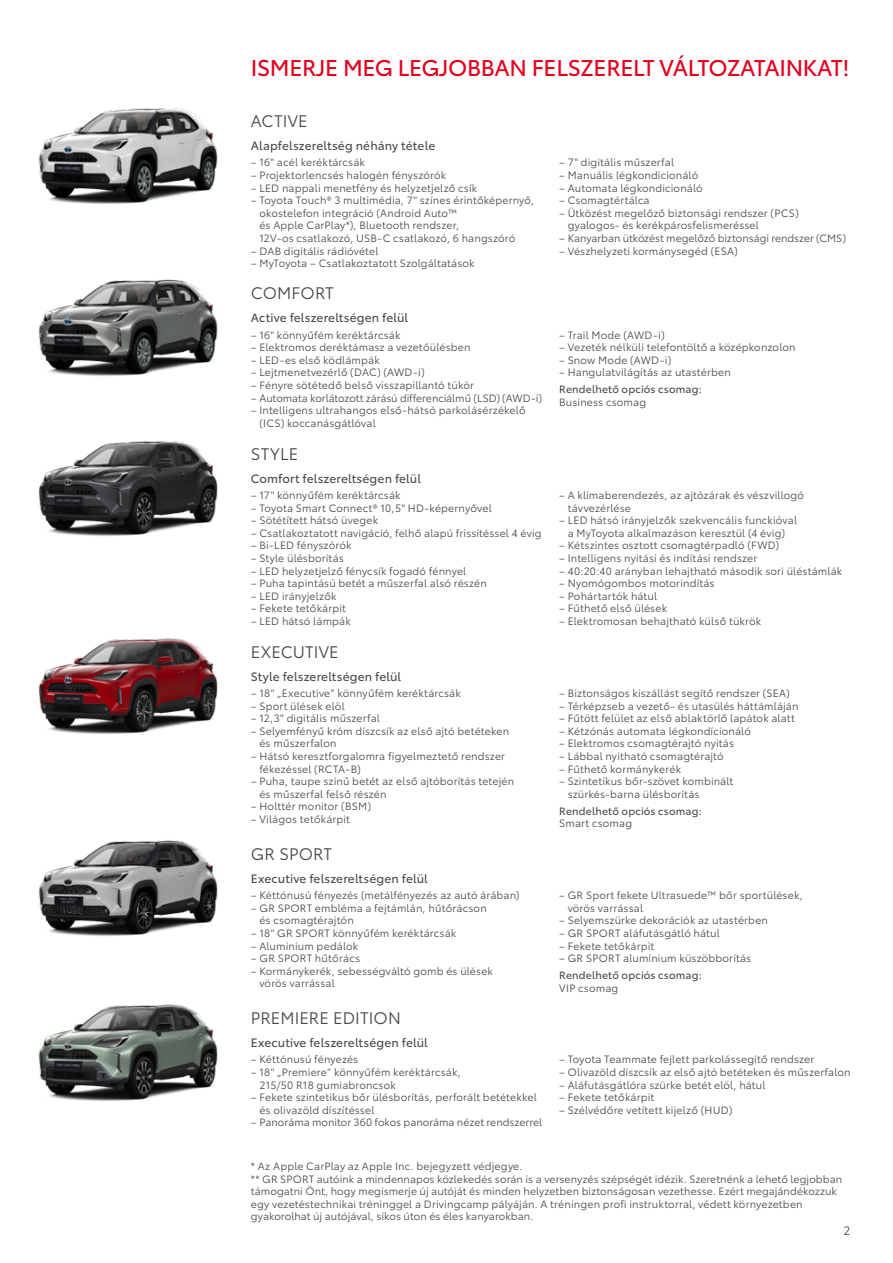
<style>
.page{position:relative;width:893px;height:1263px;background:#fff}
.page>*{position:absolute;margin:0;border:0;box-sizing:border-box;transform-origin:0 0}
.t1{font:22.5px "Toyota Type";letter-spacing:-.015em;color:#e3001f}
.t2{font:16.5px "Toyota Type";letter-spacing:.005em;color:#494948}
.t3{font:12px "Toyota Type";letter-spacing:.015em;color:#494948}
.t4{font:12px "Toyota Type";color:#494948}
.t5{font:10.5px/12.6px "Toyota Type";letter-spacing:.01em;color:#494948}
.t6{font:10.5px "Toyota Type";letter-spacing:.02em;color:#494948}
.t7{font:10.5px "Toyota Type";letter-spacing:-.01em;color:#494948}
</style>
<div class="page">
<img style="left:38px;top:279px;width:180px;height:97px">
<img style="left:38px;top:108px;width:180px;height:96px">
<img style="left:38px;top:840px;width:180px;height:96px">
<img style="left:38px;top:638px;width:180px;height:96px">
<img style="left:38px;top:1004px;width:180px;height:97px">
<img style="left:38px;top:441px;width:180px;height:95px">
<h1 class="t1" style="left:251px;top:51px;width:600px">ISMERJE MEG LEGJOBBAN FELSZERELT VÁLTOZATAINKAT!</h1>
<h2 class="t2" style="left:251px;top:109px;width:58px">ACTIVE</h2>
<p class="t3" style="left:251px;top:137px;width:186px">Alapfelszereltség néhány tétele</p>
<p class="t5" style="left:251px;top:156px;width:116px">– 16" acél keréktárcsák</p>
<p class="t5" style="left:251px;top:168px;width:197px">– Projektorlencsés halogén fényszórók</p>
<p class="t5" style="left:251px;top:181px;width:228px">– LED nappali menetfény és helyzetjelző csík</p>
<p class="t5" style="left:259px;top:193px;width:276px;text-indent:-9px">– Toyota Touch® 3 multimédia, 7" színes érintőképernyő, okostelefon integráció (Android Auto™<br>és Apple CarPlay*), Bluetooth rendszer,<br>12V‑os csatlakozó, USB‑C csatlakozó, 6 hangszóró</p>
<p class="t5" style="left:251px;top:244px;width:129px">– DAB digitális rádióvétel</p>
<p class="t5" style="left:251px;top:256px;width:225px">– MyToyota – Csatlakoztatott Szolgáltatások</p>
<h2 class="t2" style="left:251px;top:281px;width:85px">COMFORT</h2>
<p class="t3" style="left:251px;top:309px;width:159px">Active felszereltségen felül</p>
<p class="t5" style="left:251px;top:328px;width:151px">– 16" könnyűfém keréktárcsák</p>
<p class="t5" style="left:251px;top:340px;width:221px">– Elektromos deréktámasz a vezetőülésben</p>
<p class="t5" style="left:251px;top:353px;width:130px">– LED-es első ködlámpák</p>
<p class="t5" style="left:251px;top:366px;width:175px">– Lejtmenetvezérlő (DAC) (AWD-i)</p>
<p class="t5" style="left:251px;top:378px;width:225px">– Fényre sötétedő belső visszapillantó tükör</p>
<p class="t7" style="left:251px;top:390px;width:293px">– Automata korlátozott zárású differenciálmű (LSD) (AWD-i)</p>
<p class="t5" style="left:259px;top:403px;width:268px;text-indent:-9px">– Intelligens ultrahangos első-hátsó parkolásérzékelő (ICS) koccanásgátlóval</p>
<h2 class="t2" style="left:251px;top:441px;width:49px">STYLE</h2>
<p class="t3" style="left:251px;top:469px;width:172px">Comfort felszereltségen felül</p>
<p class="t5" style="left:251px;top:488px;width:151px">– 17" könnyűfém keréktárcsák</p>
<p class="t5" style="left:251px;top:501px;width:242px">– Toyota Smart Connect® 10,5" HD-képernyővel</p>
<p class="t5" style="left:251px;top:513px;width:129px">– Sötétített hátsó üvegek</p>
<p class="t5" style="left:251px;top:526px;width:292px">– Csatlakoztatott navigáció, felhő alapú frissítéssel 4 évig</p>
<p class="t5" style="left:251px;top:538px;width:102px">– Bi-LED fényszórók</p>
<p class="t5" style="left:251px;top:551px;width:94px">– Style ülésborítás</p>
<p class="t5" style="left:251px;top:564px;width:217px">– LED helyzetjelző fénycsík fogadó fénnyel</p>
<p class="t5" style="left:251px;top:576px;width:237px">– Puha tapintású betét a műszerfal alsó részén</p>
<p class="t5" style="left:251px;top:589px;width:87px">– LED irányjelzők</p>
<p class="t5" style="left:251px;top:601px;width:97px">– Fekete tetőkárpit</p>
<p class="t5" style="left:251px;top:614px;width:101px">– LED hátsó lámpák</p>
<h2 class="t2" style="left:251px;top:640px;width:89px">EXECUTIVE</h2>
<p class="t3" style="left:251px;top:667px;width:152px">Style felszereltségen felül</p>
<p class="t5" style="left:251px;top:686px;width:211px">– 18" „Executive” könnyűfém keréktárcsák</p>
<p class="t5" style="left:251px;top:699px;width:95px">– Sport ülések elöl</p>
<p class="t5" style="left:251px;top:711px;width:131px">– 12,3" digitális műszerfal</p>
<p class="t5" style="left:259px;top:724px;width:251px;text-indent:-9px">– Selyemfényű króm díszcsík az első ajtó betéteken és műszerfalon</p>
<p class="t5" style="left:259px;top:749px;width:247px;text-indent:-9px">– Hátsó keresztforgalomra figyelmeztető rendszer fékezéssel (RCTA-B)</p>
<p class="t5" style="left:259px;top:774px;width:256px;text-indent:-9px">– Puha, taupe színű betét az első ajtóborítás tetején és műszerfal felső részén</p>
<p class="t5" style="left:251px;top:800px;width:122px">– Holttér monitor (BSM)</p>
<p class="t5" style="left:251px;top:812px;width:101px">– Világos tetőkárpit</p>
<h2 class="t2" style="left:251px;top:842px;width:83px">GR SPORT</h2>
<p class="t3" style="left:251px;top:869px;width:179px">Executive felszereltségen felül</p>
<p class="t5" style="left:251px;top:888px;width:270px">– Kéttónusú fényezés (metálfényezés az autó árában)</p>
<p class="t5" style="left:259px;top:901px;width:229px;text-indent:-9px">– GR SPORT embléma a fejtámlán, hűtőrácson és csomagtérajtón</p>
<p class="t5" style="left:251px;top:926px;width:207px">– 18" GR SPORT könnyűfém keréktárcsák</p>
<p class="t5" style="left:251px;top:939px;width:109px">– Aluminium pedálok</p>
<p class="t5" style="left:251px;top:951px;width:111px">– GR SPORT hűtőrács</p>
<p class="t5" style="left:259px;top:964px;width:235px;text-indent:-9px">– Kormánykerék, sebességváltó gomb és ülések vörös varrással</p>
<h2 class="t2" style="left:251px;top:1006px;width:151px">PREMIERE EDITION</h2>
<p class="t3" style="left:251px;top:1034px;width:179px">Executive felszereltségen felül</p>
<p class="t5" style="left:251px;top:1052px;width:109px">– Kéttónusú fényezés</p>
<p class="t5" style="left:259px;top:1065px;width:203px;text-indent:-9px">– 18" „Premiere“ könnyűfém keréktárcsák,<br>215/50 R18 gumiabroncsok</p>
<p class="t5" style="left:259px;top:1090px;width:279px;text-indent:-9px">– Fekete szintetikus bőr ülésborítás, perforált betétekkel és olivazöld díszítéssel</p>
<p class="t5" style="left:251px;top:1115px;width:293px">– Panoráma monitor 360 fokos panoráma nézet rendszerrel</p>
<p class="t5" style="left:559px;top:156px;width:116px">– 7" digitális műszerfal</p>
<p class="t5" style="left:559px;top:168px;width:141px">– Manuális légkondicionáló</p>
<p class="t5" style="left:559px;top:181px;width:145px">– Automata légkondicionáló</p>
<p class="t5" style="left:559px;top:193px;width:92px">– Csomagtértálca</p>
<p class="t5" style="left:568px;top:206px;width:233px;text-indent:-9px">– Ütközést megelőző biztonsági rendszer (PCS) gyalogos- és kerékpárosfelismeréssel</p>
<p class="t5" style="left:559px;top:231px;width:288px">– Kanyarban ütközést megelőző biztonsági rendszer (CMS)</p>
<p class="t5" style="left:559px;top:244px;width:180px">– Vészhelyzeti kormánysegéd (ESA)</p>
<p class="t5" style="left:559px;top:328px;width:107px">– Trail Mode (AWD-i)</p>
<p class="t5" style="left:559px;top:340px;width:238px">– Vezeték nélküli telefontöltő a középkonzolon</p>
<p class="t5" style="left:559px;top:353px;width:114px">– Snow Mode (AWD-i)</p>
<p class="t5" style="left:559px;top:366px;width:173px">– Hangulatvilágítás az utastérben</p>
<p class="t6" style="left:559px;top:382px;width:144px">Rendelhető opciós csomag:</p>
<p class="t5" style="left:559px;top:395px;width:89px">Business csomag</p>
<p class="t5" style="left:568px;top:488px;width:238px;text-indent:-9px">– A klímaberendezés, az ajtózárak és vészvillogó távvezérlése</p>
<p class="t5" style="left:559px;top:513px;width:239px;text-align:center">– LED hátsó irányjelzők szekvencális funckióval a MyToyota alkalmazáson keresztül (4 évig)</p>
<p class="t5" style="left:559px;top:538px;width:222px">– Kétszintes osztott csomagtérpadló (FWD)</p>
<p class="t5" style="left:559px;top:551px;width:200px">– Intelligens nyitási és indítási rendszer</p>
<p class="t5" style="left:559px;top:564px;width:285px">– 40:20:40 arányban lehajtható második sori üléstámlák</p>
<p class="t5" style="left:559px;top:576px;width:157px">– Nyomógombos motorindítás</p>
<p class="t5" style="left:559px;top:589px;width:99px">– Pohártartók hátul</p>
<p class="t5" style="left:559px;top:601px;width:109px">– Fűthető első ülések</p>
<p class="t5" style="left:559px;top:614px;width:203px">– Elektromosan behajtható külső tükrök</p>
<p class="t5" style="left:559px;top:686px;width:232px">– Biztonságos kiszállást segítő rendszer (SEA)</p>
<p class="t5" style="left:559px;top:699px;width:241px">– Térképzseb a vezető- és utasülés háttámláján</p>
<p class="t5" style="left:559px;top:711px;width:237px">– Fűtött felület az első ablaktörlő lapátok alatt</p>
<p class="t5" style="left:559px;top:724px;width:193px">– Kétzónás automata légkondícionáló</p>
<p class="t5" style="left:559px;top:737px;width:176px">– Elektromos csomagtérajtó nyitás</p>
<p class="t5" style="left:559px;top:749px;width:166px">– Lábbal nyitható csomagtérajtó</p>
<p class="t5" style="left:559px;top:762px;width:123px">– Fűthető kormánykerék</p>
<p class="t5" style="left:568px;top:774px;width:167px;text-indent:-9px">– Szintetikus bőr-szövet kombinált szürkés‑barna ülésborítás</p>
<p class="t6" style="left:559px;top:803px;width:144px">Rendelhető opciós csomag:</p>
<p class="t5" style="left:559px;top:816px;width:74px">Smart csomag</p>
<p class="t5" style="left:568px;top:888px;width:237px;text-indent:-9px">– GR Sport fekete Ultrasuede™ bőr sportülések, vörös varrással</p>
<p class="t5" style="left:559px;top:913px;width:210px">– Selyemszürke dekorációk az utastérben</p>
<p class="t5" style="left:559px;top:926px;width:162px">– GR SPORT aláfutásgátló hátul</p>
<p class="t5" style="left:559px;top:939px;width:97px">– Fekete tetőkárpit</p>
<p class="t5" style="left:559px;top:951px;width:194px">– GR SPORT alumínium küszöbborítás</p>
<p class="t6" style="left:559px;top:967px;width:144px">Rendelhető opciós csomag:</p>
<p class="t5" style="left:559px;top:981px;width:61px">VIP csomag</p>
<p class="t5" style="left:559px;top:1052px;width:257px">– Toyota Teammate fejlett parkolássegítő rendszer</p>
<p class="t5" style="left:559px;top:1065px;width:293px">– Olivazöld díszcsík az első ajtó betéteken és műszerfalon</p>
<p class="t5" style="left:559px;top:1078px;width:208px">– Aláfutásgátlóra szürke betét elöl, hátul</p>
<p class="t5" style="left:559px;top:1090px;width:97px">– Fekete tetőkárpit</p>
<p class="t5" style="left:559px;top:1103px;width:175px">– Szélvédőre vetített kijelző (HUD)</p>
<p class="t5" style="left:251px;top:1159px;width:593px">* Az Apple CarPlay az Apple Inc. bejegyzett védjegye.<br>** GR SPORT autóink a mindennapos közlekedés során is a versenyzés szépségét idézik. Szeretnénk a lehető legjobban támogatni Önt, hogy megismerje új autóját és minden helyzetben biztonságosan vezethesse. Ezért megajándékozzuk egy vezetéstechnikai tréninggel a Drivingcamp pályáján. A tréningen profi instruktorral, védett környezetben gyakorolhat új autójával, síkos úton és éles kanyarokban.</p>
<p class="t4" style="left:844px;top:1222px;width:8px">2</p>
</div>
